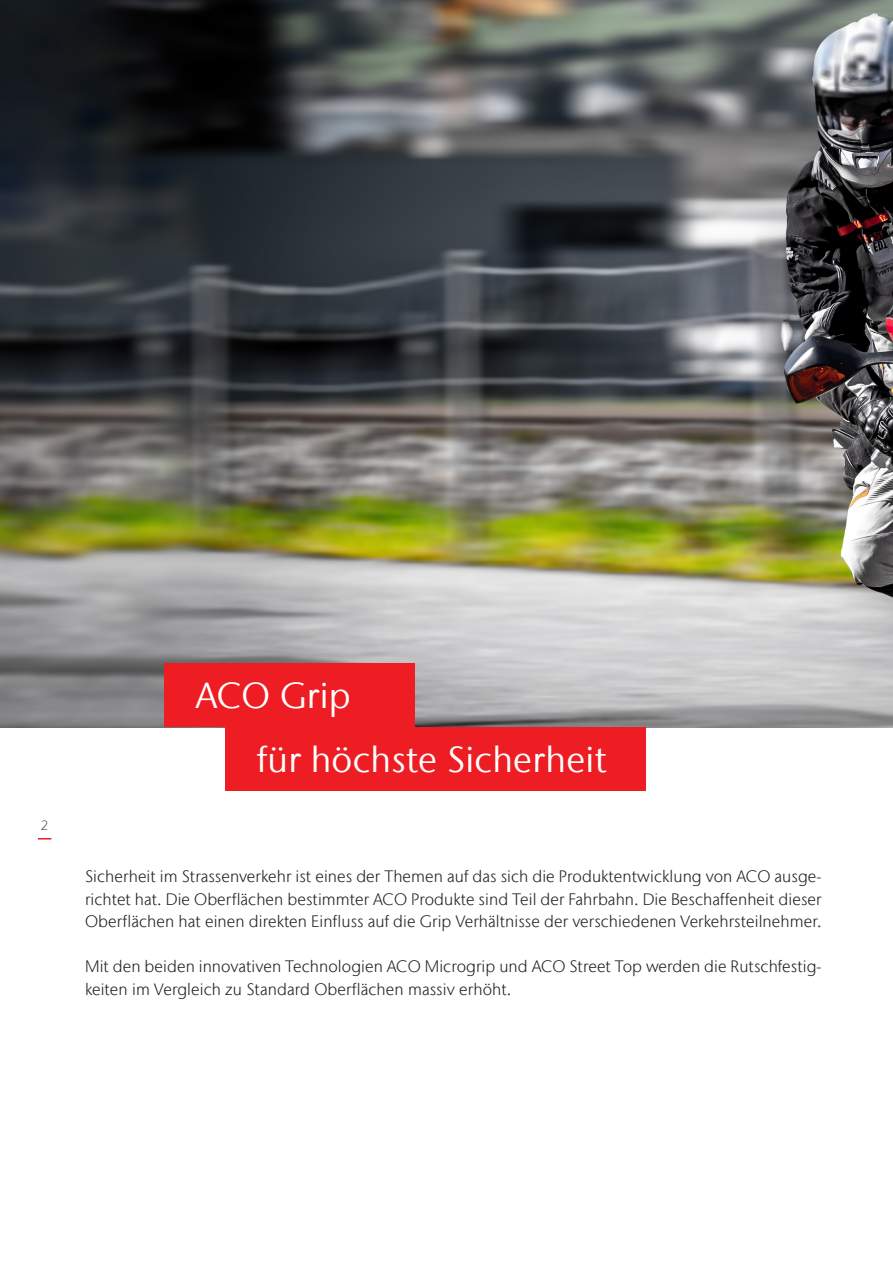
<style>
.page{position:relative;width:893px;height:1263px;background:#fff}
.page>*{position:absolute;margin:0;border:0;box-sizing:border-box;transform-origin:0 0}
.Title_Cluster_Red{font:36px "Stone Sans IIITC Com";letter-spacing:.01em;color:#fff}
.Introduction_text{font:300 16.5px/22.5px "Stone Sans IIITC Com";letter-spacing:.005em;color:#231f20;text-align:justify}
.t1{font:300 13.5px "Stone Sans IIITC Com";color:#57585a}
</style>
<div class="page">
<svg style="left:38px;top:838px;width:13px;height:1px"></svg>
<img style="left:0;top:0;width:893px;height:727px">
<div style="left:225px;top:727px;width:421px;height:64px;background:#ee1d23"></div>
<div style="left:164px;top:663px;width:251px;height:64px;background:#ee1d23"></div>
<p class="t1" style="left:41px;top:816px;width:9px">2</p>
<p class="Title_Cluster_Red" style="left:196px;top:673px;width:157px">ACO Grip</p>
<p class="Title_Cluster_Red" style="left:257px;top:737px;width:351px">für höchste Sicherheit</p>
<p class="Introduction_text" style="left:85px;top:865px;width:738px">Sicherheit im Strassenverkehr ist eines der Themen auf das sich die Produktentwicklung von ACO ausge&shy;richtet hat. Die Oberflächen bestimmter ACO Produkte sind Teil der Fahrbahn. Die Beschaffenheit dieser Oberflächen hat einen direkten Einfluss auf die Grip Verhältnisse der verschiedenen Verkehrsteilnehmer.</p>
<p class="Introduction_text" style="left:85px;top:955px;width:738px">Mit den beiden innovativen Technologien ACO Microgrip und ACO Street Top werden die Rutschfestig&shy;keiten im Vergleich zu Standard Oberflächen massiv erhöht.</p>
</div>
